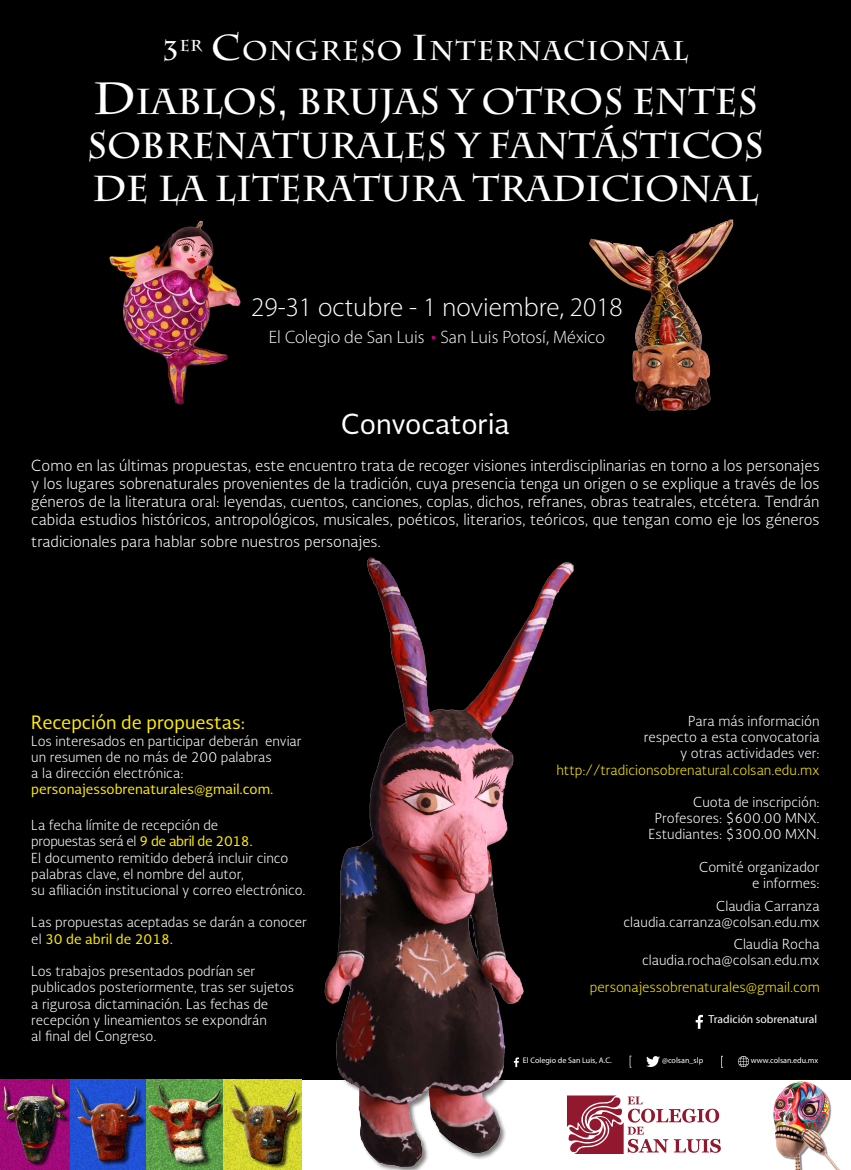
<style>
.page{position:relative;width:851px;height:1170px;background:#fff}
.page>*{position:absolute;margin:0;border:0;box-sizing:border-box;transform-origin:0 0}
.t1{font:700 36px/43.2px "Charlemagne Std";color:#fff}
.t2{font:300 27px "Myriad Pro";color:#fff}
.t3{font:700 27px "Charlemagne Std";letter-spacing:.05em;color:#fff}
.t4{font:27px "Soberana Sans";color:#fff}
.t5{font:300 18px "Myriad Pro";color:#fff}
.t6{font:18px "Soberana Sans";color:#ffed00}
.t7{font:700 15.75px "Charlemagne Std";color:#fff}
.t8{font:300 15px/18px "Soberana Sans";color:#fff;text-align:justify}
.t9{font:300 13.5px/16.2px "Soberana Sans";color:#fff;text-align:right}
.t10{font:300 13.5px "Soberana Sans";color:#ffed00}
.t11{font:13.5px "Soberana Sans";color:#ffed00}
.t12{font:11.62px "Myriad Pro";color:#fff}
.t13{font:8.02px "Myriad Pro";color:#fff}
.s1{font-size:27px}
.s2{font-size:36px}
.s3{font-size:45px}
.s4{font-weight:400;color:#ffed00}
</style>
<div class="page">
<div style="left:0;top:0;width:850px;height:1079px;background:#000"></div>
<img style="left:0;top:1079px;width:71px;height:90px">
<img style="left:71px;top:1079px;width:152px;height:90px">
<img style="left:223px;top:1079px;width:78px;height:90px">
<div style="left:767px;top:1078px;width:83px;height:91px;background:#fff;opacity:.2"></div>
<img style="left:767px;top:1081px;width:81px;height:88px">
<svg style="left:579px;top:1095px;width:141px;height:58px"></svg>
<svg style="left:431px;top:335px;width:4px;height:4px"></svg>
<img style="left:324px;top:557px;width:250px;height:612px">
<img style="left:589px;top:220px;width:144px;height:190px">
<img style="left:109px;top:220px;width:131px;height:184px">
<svg style="left:514px;top:1057px;width:5px;height:9px"></svg>
<svg style="left:738px;top:1056px;width:10px;height:10px"></svg>
<svg style="left:647px;top:1056px;width:12px;height:10px"></svg>
<svg style="left:629px;top:1055px;width:2px;height:12px"></svg>
<svg style="left:721px;top:1055px;width:1px;height:12px"></svg>
<svg style="left:695px;top:1014px;width:7px;height:14px"></svg>
<p class="t7" style="left:163px;top:37px;width:41px"><span class="s1">3</span>ER</p>
<h2 class="t3" style="left:211px;top:35px;width:478px"><span class="s2">C</span>ONGRESO <span class="s2">I</span>NTERNACIONAL</h2>
<h1 class="t1" style="left:87px;top:81px;width:678px"><span class="s3">D</span>IABLOS, BRUJAS Y OTROS ENTES<br>SOBRENATURALES Y FANTÁSTICOS<br>DE LA LITERATURA TRADICIONAL</h1>
<h2 class="t2" style="left:251px;top:292px;width:373px">29-31 octubre - 1 noviembre, 2018</h2>
<h3 class="t5" style="left:269px;top:327px;width:338px">El Colegio de San Luis San Luis Potosí, México</h3>
<h2 class="t4" style="left:341px;top:406px;width:170px">Convocatoria</h2>
<p class="t8" style="left:31px;top:456px;width:789px">Como en las últimas propuestas, este encuentro trata de recoger visiones interdisciplinarias en torno a los personajes y los lugares sobrenaturales provenientes de la tradición, cuya presencia tenga un origen o se explique a través de los géneros de la literatura oral: leyendas, cuentos, canciones, coplas, dichos, refranes, obras teatrales, etcétera. Tendrán cabida estudios históricos, antropológicos, musicales, poéticos, literarios, teóricos, que tengan como eje los géneros</p>
<p class="t8" style="left:31px;top:531px;width:351px">tradicionales para hablar sobre nuestros personajes.</p>
<h3 class="t6" style="left:31px;top:710px;width:215px">Recepción de propuestas:</h3>
<p class="t9" style="left:31px;top:732px;width:272px;text-align:left">Los interesados en participar deberán enviar un resumen de no más de 200 palabras<br>a la dirección electrónica:</p>
<p class="t11" style="left:31px;top:780px;width:243px">personajessobrenaturales@gmail.com.</p>
<p class="t9" style="left:31px;top:816px;width:276px;text-align:left">La fecha límite de recepción de<br>propuestas será el <span class="s4">9 de abril de 2018.<br></span>El documento remitido deberá incluir cinco palabras clave, el nombre del autor,<br>su afiliación institucional y correo electrónico.</p>
<p class="t9" style="left:31px;top:913px;width:277px;text-align:left">Las propuestas aceptadas se darán a conocer el <span class="s4">30 de abril de 2018.</span></p>
<p class="t9" style="left:31px;top:962px;width:264px;text-align:left">Los trabajos presentados podrían ser publicados posteriormente, tras ser sujetos a rigurosa dictaminación. Las fechas de recepción y lineamientos se expondrán<br>al final del Congreso.</p>
<p class="t9" style="left:643px;top:712px;width:177px">Para más información respecto a esta convocatoria y otras actividades ver:</p>
<p class="t10" style="left:556px;top:760px;width:265px">http://tradicionsobrenatural.colsan.edu.mx</p>
<p class="t9" style="left:648px;top:793px;width:173px">Cuota de inscripción:<br>Profesores: $600.00 MNX.<br>Estudiantes: $300.00 MXN.</p>
<p class="t9" style="left:699px;top:858px;width:122px">Comité organizador e informes:</p>
<p class="t9" style="left:623px;top:897px;width:198px">Claudia Carranza claudia.carranza@colsan.edu.mx</p>
<p class="t9" style="left:642px;top:935px;width:179px">Claudia Rocha claudia.rocha@colsan.edu.mx</p>
<p class="t10" style="left:590px;top:978px;width:231px">personajessobrenaturales@gmail.com</p>
<p class="t12" style="left:708px;top:1012px;width:110px">Tradición sobrenatural</p>
<p class="t13" style="left:522px;top:1055px;width:90px">El Colegio de San Luis, A.C.</p>
<p class="t13" style="left:662px;top:1055px;width:43px">@colsan_slp</p>
<p class="t13" style="left:750px;top:1055px;width:69px">www.colsan.edu.mx</p>
</div>
